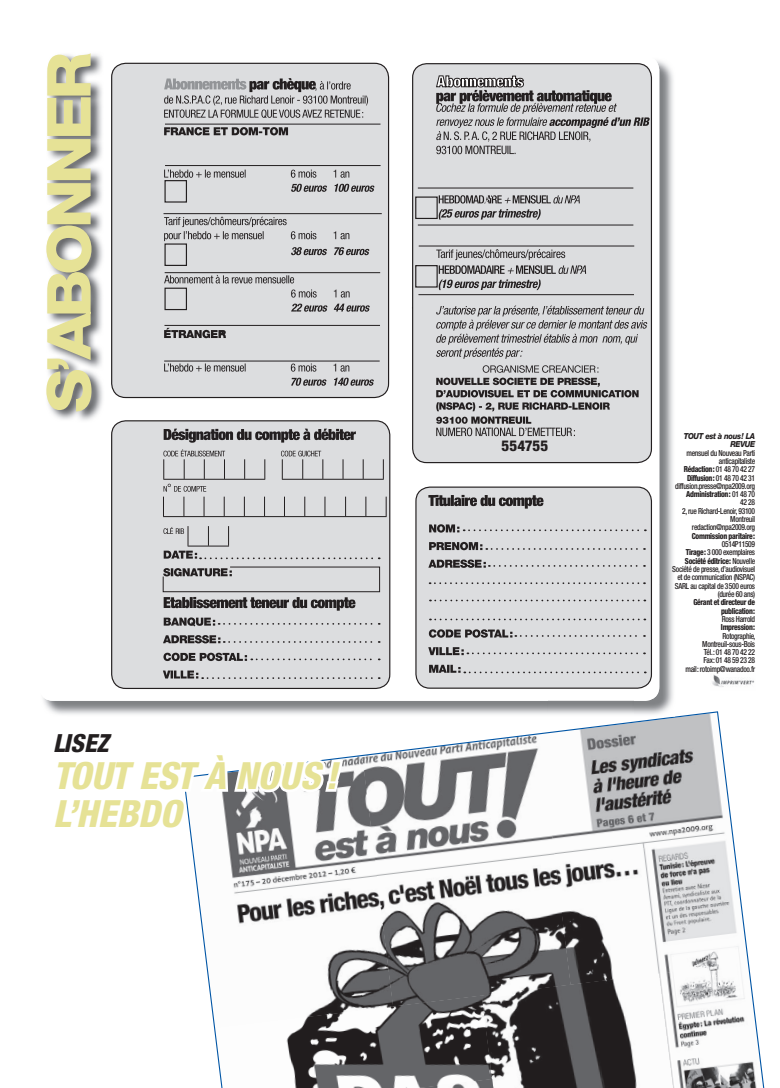
<style>
.page{position:relative;width:780px;height:1088px;background:#fff}
.page>*{position:absolute;margin:0;border:0;box-sizing:border-box;transform-origin:0 0}
.t1{font:italic 800 condensed 37.5px/37.5px "Helvetica Neue LT Std";color:#e6e296}
.t2{font:italic 800 condensed 25px "Helvetica Neue LT Std";letter-spacing:-.005em;color:#231f20}
.t3{font:800 condensed 15px "Helvetica Neue LT Std";letter-spacing:.005em;color:#231f20}
.t4{font:500 condensed 8.25px/8.2px "Helvetica Neue LT Std";letter-spacing:-.04em;color:#231f20;text-align:right;scale:.9 1}
.t5{font:800 condensed 8.25px/8.2px "Helvetica Neue LT Std";letter-spacing:-.04em;color:#231f20;text-align:right;scale:.9 1}
.t6{font:italic 800 8.25px/8.2px "Helvetica Neue LT Std";letter-spacing:-.04em;color:#231f20;text-align:right;scale:.9 1}
.s1{font-weight:800}
</style>
<div class="page">
<svg style="left:190px;top:711px;width:574px;height:377px"></svg>
<img style="left:656px;top:60px;width:17px;height:525px">
<img style="left:633px;top:585px;width:42px;height:131px">
<img style="left:43px;top:698px;width:505px;height:18px">
<img style="left:548px;top:701px;width:85px;height:15px">
<div style="left:39px;top:56px;width:620px;height:645px;background:#fff;border-radius:14px"></div>
<div style="left:112px;top:63px;width:276px;height:334px;background:#dcdddf;border-radius:14px"></div>
<div style="left:111px;top:63px;width:278px;height:335px;border:1px solid #231f20;border-radius:14px"></div>
<svg style="left:164px;top:78px;width:204px;height:40px"></svg>
<svg style="left:164px;top:127px;width:124px;height:8px"></svg>
<svg style="left:164px;top:170px;width:185px;height:8px"></svg>
<svg style="left:291px;top:184px;width:83px;height:8px"></svg>
<svg style="left:164px;top:217px;width:185px;height:24px"></svg>
<svg style="left:291px;top:247px;width:78px;height:8px"></svg>
<svg style="left:164px;top:275px;width:130px;height:8px"></svg>
<svg style="left:291px;top:289px;width:58px;height:9px"></svg>
<svg style="left:291px;top:304px;width:79px;height:8px"></svg>
<svg style="left:164px;top:328px;width:62px;height:10px"></svg>
<svg style="left:164px;top:363px;width:185px;height:9px"></svg>
<svg style="left:291px;top:378px;width:83px;height:8px"></svg>
<div style="left:412px;top:64px;width:239px;height:399px;background:#dcdddf;border-radius:14px"></div>
<div style="left:412px;top:63px;width:240px;height:400px;border:1px solid #231f20;border-radius:14px"></div>
<svg style="left:436px;top:70px;width:214px;height:84px"></svg>
<svg style="left:438px;top:195px;width:141px;height:25px"></svg>
<svg style="left:436px;top:249px;width:150px;height:41px"></svg>
<svg style="left:436px;top:305px;width:211px;height:54px"></svg>
<svg style="left:436px;top:365px;width:202px;height:71px"></svg>
<div style="left:415px;top:196px;width:22px;height:23px;border:1px solid #231f20"></div>
<div style="left:415px;top:265px;width:22px;height:23px;border:1px solid #231f20"></div>
<hr style="left:418px;top:246px;width:216px;height:1px;background:#231f20">
<hr style="left:418px;top:225px;width:215px;height:1px;background:#231f20">
<hr style="left:418px;top:188px;width:215px;height:1px;background:#231f20">
<hr style="left:418px;top:294px;width:216px;height:1px;background:#231f20">
<img style="left:91px;top:54px;width:8px;height:2px">
<img style="left:51px;top:56px;width:52px;height:364px">
<svg style="left:46px;top:53px;width:45px;height:358px;background:#d3d0a1"></svg>
<hr style="left:164px;top:361px;width:215px;height:1px;background:#231f20">
<hr style="left:164px;top:325px;width:216px;height:1px;background:#231f20">
<hr style="left:165px;top:272px;width:215px;height:1px;background:#231f20">
<hr style="left:163px;top:213px;width:219px;height:1px;background:#231f20">
<hr style="left:165px;top:165px;width:215px;height:1px;background:#231f20">
<hr style="left:165px;top:124px;width:215px;height:1px;background:#231f20">
<div style="left:416px;top:487px;width:235px;height:201px;background:#dcdddf;border-radius:14px"></div>
<div style="left:415px;top:486px;width:237px;height:203px;border:1px solid #231f20;border-radius:14px"></div>
<svg style="left:429px;top:582px;width:216px;height:2px"></svg>
<svg style="left:428px;top:495px;width:115px;height:14px"></svg>
<svg style="left:429px;top:524px;width:216px;height:9px"></svg>
<svg style="left:429px;top:542px;width:216px;height:8px"></svg>
<svg style="left:428px;top:559px;width:217px;height:9px"></svg>
<svg style="left:429px;top:629px;width:216px;height:9px"></svg>
<svg style="left:428px;top:647px;width:217px;height:8px"></svg>
<svg style="left:429px;top:665px;width:216px;height:8px"></svg>
<div style="left:112px;top:421px;width:278px;height:267px;background:#dcdddf;border-radius:14px"></div>
<div style="left:111px;top:420px;width:279px;height:269px;border:1px solid #231f20;border-radius:14px"></div>
<hr style="left:282px;top:479px;width:102px;height:1px;background:#231f20">
<svg style="left:342px;top:459px;width:1px;height:20px"></svg>
<svg style="left:363px;top:459px;width:1px;height:20px"></svg>
<svg style="left:383px;top:459px;width:1px;height:20px"></svg>
<hr style="left:163px;top:516px;width:223px;height:1px;background:#231f20">
<svg style="left:345px;top:497px;width:1px;height:19px"></svg>
<svg style="left:365px;top:497px;width:1px;height:19px"></svg>
<svg style="left:386px;top:497px;width:1px;height:19px"></svg>
<svg style="left:164px;top:429px;width:192px;height:14px"></svg>
<svg style="left:163px;top:449px;width:162px;height:67px"></svg>
<svg style="left:163px;top:526px;width:216px;height:33px"></svg>
<svg style="left:163px;top:566px;width:217px;height:45px"></svg>
<svg style="left:164px;top:617px;width:215px;height:9px"></svg>
<svg style="left:163px;top:635px;width:216px;height:8px"></svg>
<svg style="left:163px;top:653px;width:216px;height:8px"></svg>
<svg style="left:163px;top:670px;width:216px;height:9px"></svg>
<div style="left:164px;top:180px;width:23px;height:23px;border:1px solid #231f20"></div>
<div style="left:164px;top:243px;width:23px;height:23px;border:1px solid #231f20"></div>
<div style="left:164px;top:288px;width:23px;height:22px;border:1px solid #231f20"></div>
<svg style="left:430px;top:600px;width:215px;height:1px"></svg>
<svg style="left:430px;top:618px;width:215px;height:2px"></svg>
<svg style="left:185px;top:723px;width:161px;height:110px"></svg>
<img style="left:712px;top:674px;width:43px;height:13px">
<h2 class="t2" style="left:53px;top:727px;width:57px">LISEZ</h2>
<h1 class="t1" style="left:53px;top:757px;width:286px">TOUT EST À NOUS !<br>L’HEBDO</h1>
<h3 class="t3" style="left:501px;top:437px;width:48px">554755</h3>
<p class="t6" style="left:683px;top:432px;width:81px">TOUT est à nous ! LA<br>REVUE</p>
<p class="t4" style="left:675px;top:448px;width:90px">mensuel du Nouveau Parti anticapitaliste<br><span class="s1">Rédaction :</span> 01 48 70 42 27<br><span class="s1">Diffusion :</span> 01 48 70 42 31 diffusion.presse@npa2009.org<br><span class="s1">Administration :</span> 01 48 70<br>42 28<br>2, rue Richard-Lenoir, 93100<br>Montreuil redaction@npa2009.org</p>
<p class="t5" style="left:691px;top:531px;width:72px">Commission paritaire :</p>
<p class="t4" style="left:672px;top:540px;width:94px">0514P11509<br><span class="s1">Tirage :</span> 3 000 exemplaires<br><span class="s1">Société éditrice :</span> Nouvelle<br>Société de presse, d’audiovisuel et de communication (NSPAC)<br>SARL au capital de 3 500 euros (durée 60 ans)</p>
<p class="t5" style="left:693px;top:598px;width:70px">Gérant et directeur de publication :</p>
<p class="t4" style="left:721px;top:615px;width:39px">Ross Harrold</p>
<p class="t5" style="left:720px;top:623px;width:40px">Impression :</p>
<p class="t4" style="left:685px;top:631px;width:79px">Rotographie,<br>Montreuil-sous-Bois<br>Tél. : 01 48 70 42 22<br>Fax : 01 48 59 23 28<br>mail : rotoimp@wanadoo.fr</p>
</div>
